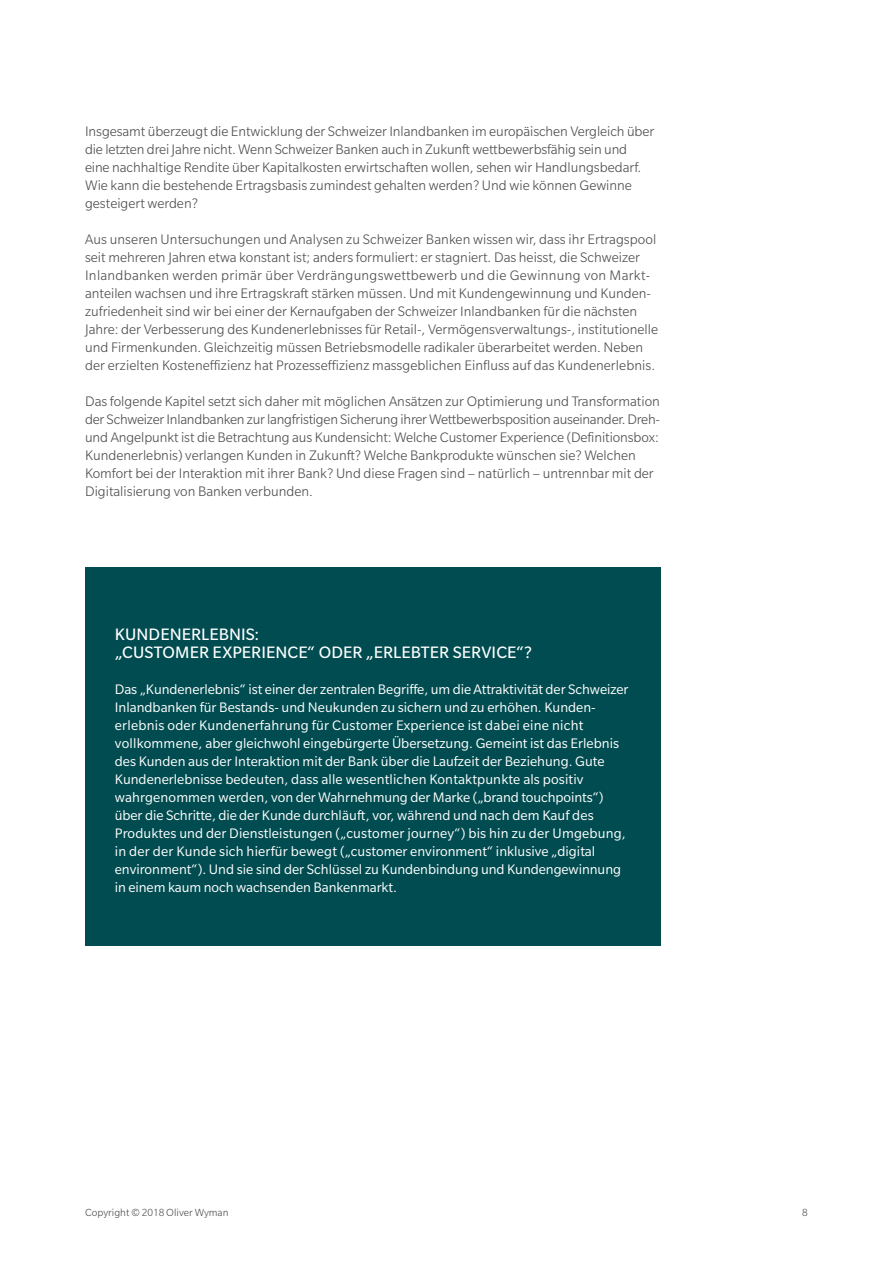
<style>
.page{position:relative;width:893px;height:1263px;background:#fff}
.page>*{position:absolute;margin:0;border:0;box-sizing:border-box;transform-origin:0 0}
.t1{font:18px/18px "Slate Pro";letter-spacing:.005em;color:#fff}
.t2{font:300 15px/18px "Slate Pro";color:#4d4d4f}
.t3{font:15px/18px "Slate Pro";color:#fff}
.t4{font:300 11.25px "Slate Pro";color:#4d4d4f}
</style>
<div class="page">
<div style="left:85px;top:568px;width:575px;height:378px;background:#004c50"></div>
<p class="t2" style="left:85px;top:122px;width:571px">Insgesamt überzeugt die Entwicklung der Schweizer Inlandbanken im europäischen Vergleich über die letzten drei Jahre nicht. Wenn Schweizer Banken auch in Zukunft wettbewerbsfähig sein und eine nachhaltige Rendite über Kapitalkosten erwirtschaften wollen, sehen wir Handlungsbedarf.<br>Wie kann die bestehende Ertragsbasis zumindest gehalten werden? Und wie können Gewinne gesteigert werden?</p>
<p class="t2" style="left:85px;top:230px;width:574px">Aus unseren Untersuchungen und Analysen zu Schweizer Banken wissen wir, dass ihr Ertragspool seit mehreren Jahren etwa konstant ist; anders formuliert: er stagniert. Das heisst, die Schweizer Inlandbanken werden primär über Verdrängungswettbewerb und die Gewinnung von Markt&shy;anteilen wachsen und ihre Ertragskraft stärken müssen. Und mit Kundengewinnung und Kunden&shy;zufriedenheit sind wir bei einer der Kernaufgaben der Schweizer Inlandbanken für die nächsten Jahre: der Verbesserung des Kundenerlebnisses für Retail-, Vermögensverwaltungs-, institutionelle und Firmenkunden. Gleichzeitig müssen Betriebsmodelle radikaler überarbeitet werden. Neben der erzielten Kosteneffizienz hat Prozesseffizienz massgeblichen Einfluss auf das Kundenerlebnis.</p>
<p class="t2" style="left:85px;top:392px;width:576px">Das folgende Kapitel setzt sich daher mit möglichen Ansätzen zur Optimierung und Transformation der Schweizer Inlandbanken zur langfristigen Sicherung ihrer Wettbewerbsposition auseinander. Dreh&shy;und Angelpunkt ist die Betrachtung aus Kundensicht: Welche Customer Experience (Definitionsbox:<br>Kundenerlebnis) verlangen Kunden in Zukunft? Welche Bankprodukte wünschen sie? Welchen Komfort bei der Interaktion mit ihrer Bank? Und diese Fragen sind – natürlich – untrennbar mit der Digitalisierung von Banken verbunden.</p>
<p class="t1" style="left:115px;top:625px;width:419px">KUNDENERLEBNIS:<br>„CUSTOMER EXPERIENCE“ ODER „ERLEBTER SERVICE“?</p>
<p class="t3" style="left:115px;top:680px;width:515px">Das „Kundenerlebnis“ ist einer der zentralen Begriffe, um die Attraktivität der Schweizer Inlandbanken für Bestands- und Neukunden zu sichern und zu erhöhen. Kunden&shy;erlebnis oder Kundenerfahrung für Customer Experience ist dabei eine nicht vollkommene, aber gleichwohl eingebürgerte Übersetzung. Gemeint ist das Erlebnis des Kunden aus der Interaktion mit der Bank über die Laufzeit der Beziehung. Gute Kundenerlebnisse bedeuten, dass alle wesentlichen Kontaktpunkte als positiv wahrgenommen werden, von der Wahrnehmung der Marke („brand touchpoints“) über die Schritte, die der Kunde durchläuft, vor, während und nach dem Kauf des Produktes und der Dienstleistungen („customer journey“) bis hin zu der Umgebung, in der der Kunde sich hierfür bewegt („customer environment“ inklusive „digital environment“). Und sie sind der Schlüssel zu Kundenbindung und Kundengewinnung in einem kaum noch wachsenden Bankenmarkt.</p>
<p class="t4" style="left:85px;top:1206px;width:145px">Copyright © 2018 Oliver Wyman</p>
<p class="t4" style="left:802px;top:1206px;width:7px">8</p>
</div>
